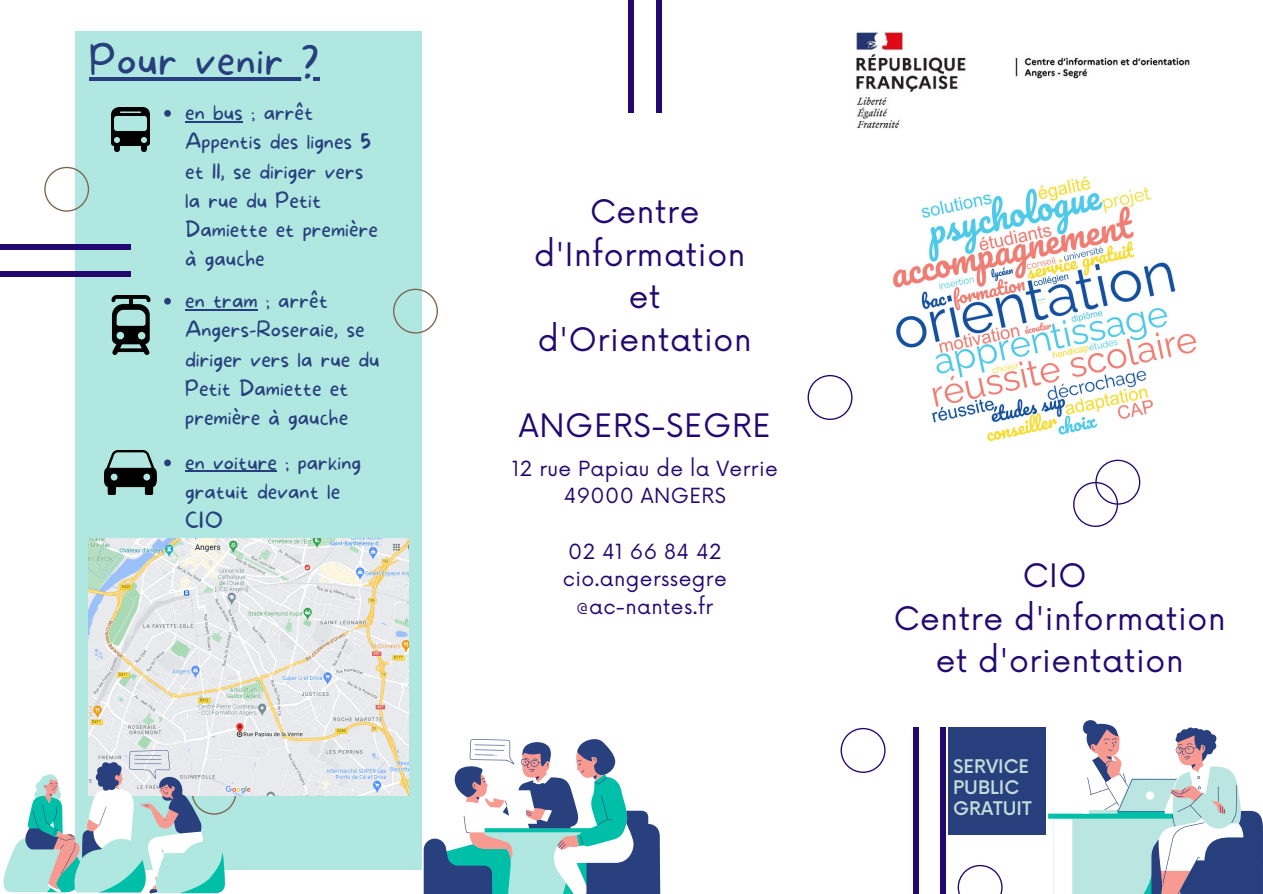
<style>
.page{position:relative;width:1263px;height:894px;background:#fff}
.page>*{position:absolute;margin:0;border:0;box-sizing:border-box;transform-origin:0 0}
.t1{font:100 40.65px "More Sugar";letter-spacing:.02em;color:#273f7c}
.t2{font:31.5px/42.8px "Now";letter-spacing:.02em;color:#230871;text-align:center}
.t3{font:100 21px/29.2px "More Sugar";color:#273f7c}
.t4{font:20.4px/27.6px "Now";letter-spacing:.02em;color:#230871;text-align:center}
.t5{font:500 18.3px/21.1px "Now";color:#c3dbd9}
</style>
<div class="page">
<div style="left:948px;top:727px;width:98px;height:107px;background:#273f7c"></div>
<svg style="left:841px;top:727px;width:44px;height:45px"></svg>
<svg style="left:958px;top:864px;width:45px;height:29px"></svg>
<svg style="left:807px;top:375px;width:45px;height:45px"></svg>
<div style="left:628px;top:0;width:6px;height:112px;background:#230871"></div>
<div style="left:656px;top:0;width:5px;height:112px;background:#230871"></div>
<img style="left:856px;top:32px;width:334px;height:97px">
<svg style="left:424px;top:739px;width:236px;height:154px"></svg>
<svg style="left:1048px;top:720px;width:215px;height:173px"></svg>
<div style="left:75px;top:31px;width:347px;height:838px;background:#b0e7e1"></div>
<svg style="left:393px;top:288px;width:45px;height:45px"></svg>
<svg style="left:44px;top:167px;width:45px;height:45px"></svg>
<img style="left:112px;top:107px;width:37px;height:44px">
<img style="left:111px;top:296px;width:40px;height:59px">
<img style="left:105px;top:450px;width:51px;height:44px">
<img style="left:89px;top:538px;width:319px;height:257px">
<svg style="left:3px;top:750px;width:233px;height:143px"></svg>
<div style="left:0;top:244px;width:131px;height:6px;background:#230871"></div>
<div style="left:0;top:272px;width:131px;height:5px;background:#230871"></div>
<hr style="left:89px;top:77px;width:231px;height:3px;background:#273f7c">
<svg style="left:164px;top:110px;width:7px;height:7px"></svg>
<hr style="left:185px;top:121px;width:58px;height:1px;background:#273f7c">
<svg style="left:164px;top:298px;width:7px;height:6px"></svg>
<hr style="left:185px;top:309px;width:73px;height:1px;background:#273f7c">
<svg style="left:164px;top:459px;width:7px;height:7px"></svg>
<hr style="left:185px;top:470px;width:92px;height:2px;background:#273f7c">
<div style="left:913px;top:727px;width:6px;height:166px;background:#230871"></div>
<div style="left:941px;top:727px;width:5px;height:166px;background:#230871"></div>
<img style="left:893px;top:176px;width:304px;height:266px">
<svg style="left:1073px;top:459px;width:67px;height:68px"></svg>
<h1 class="t1" style="left:89px;top:36px;width:231px">Pour venir ?</h1>
<p class="t3" style="left:185px;top:99px;width:194px">en bus ; arrêt<br>Appentis des lignes 5 et 11, se diriger vers la rue du Petit<br>Damiette et première à gauche</p>
<p class="t3" style="left:185px;top:286px;width:196px">en tram ; arrêt<br>Angers-Roseraie, se diriger vers la rue du<br>Petit Damiette et première à gauche</p>
<p class="t3" style="left:185px;top:448px;width:177px">en voiture ; parking gratuit devant le<br>CIO</p>
<h2 class="t2" style="left:534px;top:191px;width:219px">Centre d'Information et d'Orientation</h2>
<h2 class="t2" style="left:519px;top:405px;width:253px">ANGERS-SEGRE</h2>
<p class="t4" style="left:512px;top:455px;width:268px">12 rue Papiau de la Verrie<br>49000 ANGERS</p>
<p class="t4" style="left:563px;top:538px;width:165px">02 41 66 84 42 cio.angerssegre @ac-nantes.fr</p>
<h2 class="t2" style="left:894px;top:555px;width:333px">CIO<br>Centre d'information et d'orientation</h2>
<p class="t5" style="left:953px;top:756px;width:80px">SERVICE<br>PUBLIC<br>GRATUIT</p>
</div>
